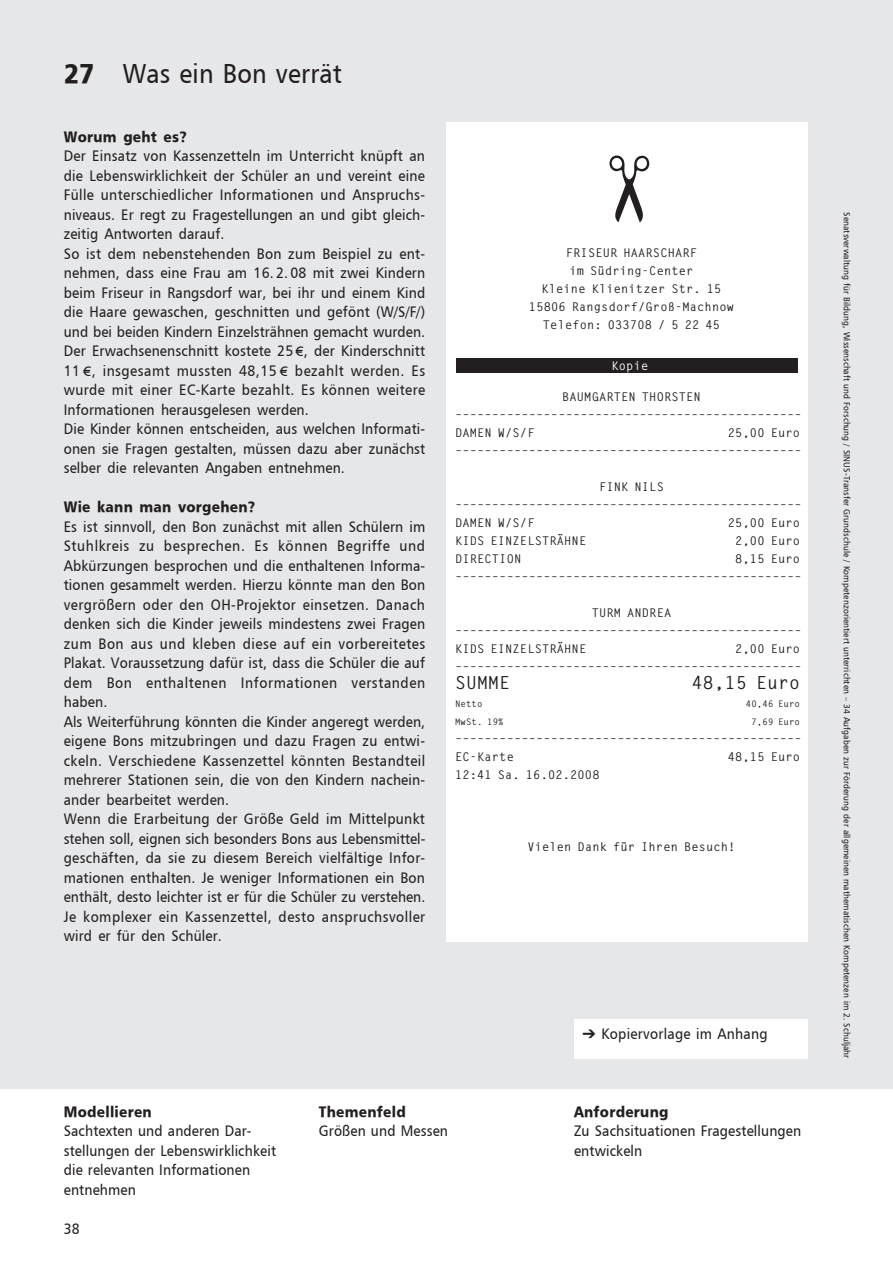
<style>
.page{position:relative;width:893px;height:1263px;background:#fff}
.page>*{position:absolute;margin:0;border:0;box-sizing:border-box;transform-origin:0 0}
.Ü_Aufgabe{font:27px "Sen BJS Normal";letter-spacing:.01em;color:#231f20}
.Grundschrift{font:700 18px "Letter Gothic Std";letter-spacing:.015em;color:#231f20}
.Grundschrift_Blocksa{font:15px/19.5px "Sen BJS Normal";letter-spacing:.01em;color:#231f20;text-align:justify}
.Grundschrift-2{font:15px/19.5px "Sen BJS Normal";letter-spacing:.01em;color:#231f20}
.Grundschrift-3{font:15px "Sen BJS Bold";letter-spacing:.02em;color:#231f20}
.Grundschrift_Blocksa-2{font:15px "Sen BJS Bold";letter-spacing:.02em;color:#231f20}
.Grundschrift-4{font:700 12px "Letter Gothic Std";letter-spacing:.015em;color:#231f20}
.Grundschrift-5{font:700 12px "Letter Gothic Std";letter-spacing:.015em;color:#fff}
.t1{font:9px "Sen BJS Normal";letter-spacing:.01em;color:#231f20}
.Grundschrift-6{font:700 9px "Letter Gothic Std";letter-spacing:.015em;color:#231f20}
.s1{font-family:"Sen BJS Bold"}
</style>
<div class="page">
<div style="left:0;top:0;width:893px;height:1089px;background:#e6e7e9"></div>
<div style="left:446px;top:122px;width:362px;height:819px;background:#fff"></div>
<div style="left:456px;top:359px;width:342px;height:14px;background:#231f20"></div>
<svg style="left:609px;top:156px;width:40px;height:66px"></svg>
<div style="left:574px;top:1019px;width:234px;height:39px;background:#fff"></div>
<p class="Ü_Aufgabe" style="left:64px;top:57px;width:280px"><span class="s1">27</span> Was ein Bon verrät</p>
<p class="Grundschrift_Blocksa-2" style="left:64px;top:127px;width:125px">Worum geht es?</p>
<p class="Grundschrift_Blocksa" style="left:64px;top:146px;width:363px">Der Einsatz von Kassenzetteln im Unterricht knüpft an die Lebenswirklichkeit der Schüler an und vereint eine Fülle unterschiedlicher Informationen und Anspruchs&shy;niveaus. Er regt zu Fragestellungen an und gibt gleich&shy;zeitig Antworten darauf.</p>
<p class="Grundschrift_Blocksa" style="left:64px;top:244px;width:363px">So ist dem nebenstehenden Bon zum Beispiel zu ent&shy;nehmen, dass eine Frau am 16. 2. 08 mit zwei Kindern beim Friseur in Rangsdorf war, bei ihr und einem Kind die Haare gewaschen, geschnitten und gefönt (W/S/F/) und bei beiden Kindern Einzelsträhnen gemacht wurden.<br>Der Erwachsenenschnitt kostete 25 €, der Kinderschnitt 11 €, insgesamt mussten 48,15 € bezahlt werden. Es wurde mit einer EC-Karte bezahlt. Es können weitere Informationen herausgelesen werden.</p>
<p class="Grundschrift_Blocksa" style="left:64px;top:419px;width:363px">Die Kinder können entscheiden, aus welchen Informati&shy;onen sie Fragen gestalten, müssen dazu aber zunächst selber die relevanten Angaben entnehmen.</p>
<p class="Grundschrift_Blocksa-2" style="left:64px;top:497px;width:193px">Wie kann man vorgehen?</p>
<p class="Grundschrift_Blocksa" style="left:64px;top:517px;width:363px">Es ist sinnvoll, den Bon zunächst mit allen Schülern im Stuhlkreis zu besprechen. Es können Begriffe und Abkürzungen besprochen und die enthaltenen Informa&shy;tionen gesammelt werden. Hierzu könnte man den Bon vergrößern oder den OH-Projektor einsetzen. Danach denken sich die Kinder jeweils mindestens zwei Fragen zum Bon aus und kleben diese auf ein vorbereitetes Plakat. Voraussetzung dafür ist, dass die Schüler die auf dem Bon enthaltenen Informationen verstanden haben.</p>
<p class="Grundschrift_Blocksa" style="left:64px;top:712px;width:363px">Als Weiterführung könnten die Kinder angeregt werden, eigene Bons mitzubringen und dazu Fragen zu entwi&shy;ckeln. Verschiedene Kassenzettel könnten Bestandteil mehrerer Stationen sein, die von den Kindern nachein&shy;ander bearbeitet werden.</p>
<p class="Grundschrift_Blocksa" style="left:64px;top:809px;width:363px">Wenn die Erarbeitung der Größe Geld im Mittelpunkt stehen soll, eignen sich besonders Bons aus Lebensmittel&shy;geschäften, da sie zu diesem Bereich vielfältige Infor&shy;mationen enthalten. Je weniger Informationen ein Bon enthält, desto leichter ist er für die Schüler zu verstehen.<br>Je komplexer ein Kassenzettel, desto anspruchsvoller wird er für den Schüler.</p>
<p class="Grundschrift-4" style="left:566px;top:246px;width:130px">Friseur Haarscharf</p>
<p class="Grundschrift-4" style="left:569px;top:264px;width:125px">im Südring-Center</p>
<p class="Grundschrift-4" style="left:541px;top:282px;width:181px">Kleine Klienitzer Str. 15</p>
<p class="Grundschrift-4" style="left:529px;top:300px;width:207px">15806 Rangsdorf/Groß-Machnow</p>
<p class="Grundschrift-4" style="left:543px;top:318px;width:179px">Telefon: 033708 / 5 22 45</p>
<p class="Grundschrift-5" style="left:613px;top:354px;width:38px">Kopie</p>
<p class="Grundschrift-4" style="left:562px;top:390px;width:140px">Baumgarten Thorsten</p>
<p class="Grundschrift-4" style="left:455px;top:408px;width:348px">–––––––––––––––––––––––––––––––––––––––––––––––</p>
<p class="Grundschrift-4" style="left:455px;top:426px;width:81px">Damen W/S/F</p>
<p class="Grundschrift-4" style="left:728px;top:426px;width:74px">25,00 Euro</p>
<p class="Grundschrift-4" style="left:455px;top:444px;width:348px">–––––––––––––––––––––––––––––––––––––––––––––––</p>
<p class="Grundschrift-4" style="left:599px;top:480px;width:66px">Fink Nils</p>
<p class="Grundschrift-4" style="left:455px;top:498px;width:348px">–––––––––––––––––––––––––––––––––––––––––––––––</p>
<p class="Grundschrift-4" style="left:455px;top:516px;width:81px">Damen W/S/F</p>
<p class="Grundschrift-4" style="left:728px;top:516px;width:74px">25,00 Euro</p>
<p class="Grundschrift-4" style="left:455px;top:534px;width:133px">Kids E inzelsträhne</p>
<p class="Grundschrift-4" style="left:735px;top:534px;width:66px">2,00 Euro</p>
<p class="Grundschrift-4" style="left:455px;top:552px;width:68px">Direction</p>
<p class="Grundschrift-4" style="left:735px;top:552px;width:66px">8,15 Euro</p>
<p class="Grundschrift-4" style="left:455px;top:570px;width:348px">–––––––––––––––––––––––––––––––––––––––––––––––</p>
<p class="Grundschrift-4" style="left:592px;top:606px;width:81px">Turm And rea</p>
<p class="Grundschrift-4" style="left:455px;top:624px;width:348px">–––––––––––––––––––––––––––––––––––––––––––––––</p>
<p class="Grundschrift-4" style="left:455px;top:642px;width:133px">Kids E inzelsträhne</p>
<p class="Grundschrift-4" style="left:735px;top:642px;width:66px">2,00 Euro</p>
<p class="Grundschrift-4" style="left:455px;top:660px;width:348px">–––––––––––––––––––––––––––––––––––––––––––––––</p>
<p class="Grundschrift" style="left:455px;top:672px;width:50px">SUMME</p>
<p class="Grundschrift" style="left:692px;top:672px;width:110px">48,15 Euro</p>
<p class="Grundschrift-6" style="left:455px;top:698px;width:29px">Netto</p>
<p class="Grundschrift-6" style="left:746px;top:698px;width:56px">40,46 Euro</p>
<p class="Grundschrift-6" style="left:455px;top:716px;width:50px">MwSt. 19%</p>
<p class="Grundschrift-6" style="left:751px;top:716px;width:50px">7,69 Euro</p>
<p class="Grundschrift-4" style="left:455px;top:732px;width:348px">–––––––––––––––––––––––––––––––––––––––––––––––</p>
<p class="Grundschrift-4" style="left:455px;top:750px;width:60px">EC -Karte</p>
<p class="Grundschrift-4" style="left:728px;top:750px;width:74px">48,15 Euro</p>
<p class="Grundschrift-4" style="left:455px;top:768px;width:146px">12:41 Sa. 16.02.2008</p>
<p class="Grundschrift-5" style="left:612px;top:359px;width:38px">Kopie</p>
<p class="Grundschrift-4" style="left:527px;top:840px;width:210px">Vielen Dank für I hren Besuch!</p>
<p class="Grundschrift-3" style="left:64px;top:1102px;width:89px">Modellieren</p>
<p class="Grundschrift-2" style="left:64px;top:1121px;width:214px">Sachtexten und anderen Dar&shy;stellungen der Lebenswirklichkeit die relevanten Informationen entnehmen</p>
<p class="Grundschrift_Blocksa" style="left:64px;top:1219px;width:17px">38</p>
<p class="Grundschrift-3" style="left:319px;top:1102px;width:88px">Themenfeld</p>
<p class="Grundschrift-2" style="left:319px;top:1121px;width:131px">Größen und Messen</p>
<p class="Grundschrift-2" style="left:583px;top:1024px;width:187px">➔ Kopiervorlage im Anhang</p>
<p class="Grundschrift-3" style="left:574px;top:1102px;width:96px">Anforderung</p>
<p class="Grundschrift-2" style="left:574px;top:1121px;width:229px">Zu Sachsituationen Fragestellungen entwickeln</p>
<p class="t1" style="left:852px;top:212px;width:848px;rotate:90deg">Senatsverwaltung für Bildung, Wissenschaft und Forschung / SINUS-Transfer Grundschule / Kompetenzorientiert unterrichten — 34 Aufgaben zur Förderung der allgemeinen mathematischen Kompetenzen im 2. Schuljahr</p>
</div>
